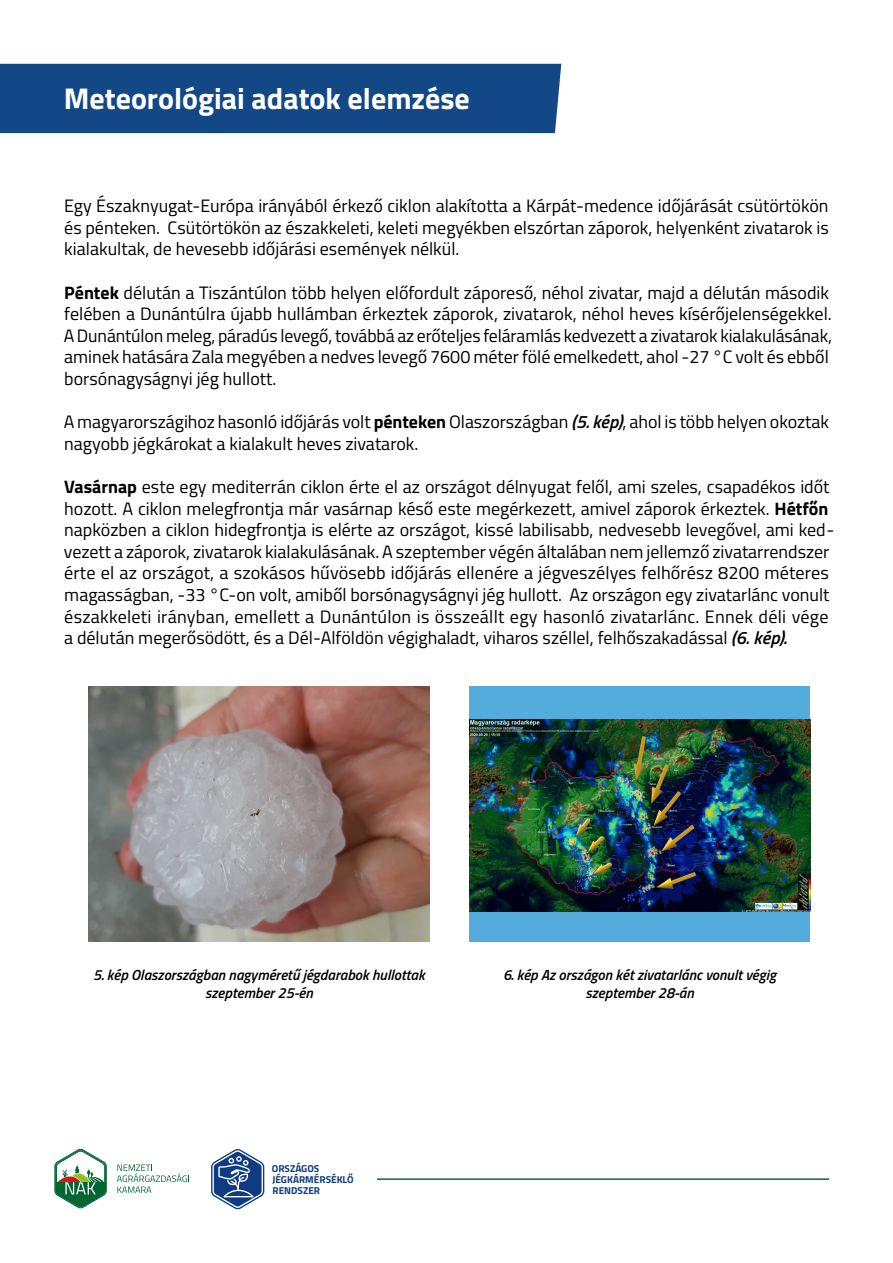
<style>
.page{position:relative;width:893px;height:1263px;background:#fff}
.page>*{position:absolute;margin:0;border:0;box-sizing:border-box;transform-origin:0 0}
.t1{font:700 30px "Titillium";color:#fff}
.kenyerszöveg{font:18px/21.6px "Titillium";color:#000001}
.kenyerszöveg-2{font:italic 600 14.7px/17.5px "Titillium";color:#000001;text-align:center}
.t2{font:700 10.05px/11.1px "Titillium";color:#0e3b82}
.s1{font-weight:700}
.s2{font-weight:600;font-style:italic}
</style>
<div class="page">
<svg style="left:117px;top:1164px;width:72px;height:29px"></svg>
<svg style="left:54px;top:1148px;width:53px;height:60px"></svg>
<svg style="left:211px;top:1149px;width:54px;height:61px"></svg>
<hr style="left:377px;top:1178px;width:452px;height:2px;background:#0b693b">
<div style="left:0;top:64px;width:561px;height:69px;background:#124885"></div>
<img style="left:89px;top:686px;width:340px;height:256px">
<div style="left:469px;top:686px;width:341px;height:256px;background:#54acdd"></div>
<img style="left:469px;top:719px;width:341px;height:192px">
<p class="t1" style="left:64px;top:76px;width:407px">Meteorológiai adatok elemzése</p>
<p class="kenyerszöveg" style="left:64px;top:194px;width:766px;text-align:justify">Egy Északnyugat-Európa irányából érkező ciklon alakította a Kárpát-medence időjárását csütörtökön és pénteken. Csütörtökön az északkeleti, keleti megyékben elszórtan záporok, helyenként zivatarok is kialakultak, de hevesebb időjárási események nélkül.</p>
<p class="kenyerszöveg" style="left:64px;top:280px;width:770px"><span class="s1">Péntek</span> délután a Tiszántúlon több helyen előfordult záporeső, néhol zivatar, majd a délután második felében a Dunántúlra újabb hullámban érkeztek záporok, zivatarok, néhol heves kísérőjelenségekkel.<br>A Dunántúlon meleg, páradús levegő, továbbá az erőteljes feláramlás kedvezett a zivatarok kialakulásának, aminek hatására Zala megyében a nedves levegő 7600 méter fölé emelkedett, ahol -27 °C volt és ebből borsónagyságnyi jég hullott.</p>
<p class="kenyerszöveg" style="left:64px;top:410px;width:767px">A magyarországihoz hasonló időjárás volt <span class="s1">pénteken</span> Olaszországban <span class="s2">(5. kép)</span>, ahol is több helyen okoztak nagyobb jégkárokat a kialakult heves zivatarok.</p>
<p class="kenyerszöveg" style="left:64px;top:475px;width:772px"><span class="s1">Vasárnap</span> este egy mediterrán ciklon érte el az országot délnyugat felől, ami szeles, csapadékos időt hozott. A ciklon melegfrontja már vasárnap késő este megérkezett, amivel záporok érkeztek. <span class="s1">Hétfőn </span>napközben a ciklon hidegfrontja is elérte az országot, kissé labilisabb, nedvesebb levegővel, ami ked&shy;vezett a záporok, zivatarok kialakulásának. A szeptember végén általában nem jellemző zivatarrendszer érte el az országot, a szokásos hűvösebb időjárás ellenére a jégveszélyes felhőrész 8200 méteres magasságban, -33 °C-on volt, amiből borsónagyságnyi jég hullott. Az országon egy zivatarlánc vonult északkeleti irányban, emellett a Dunántúlon is összeállt egy hasonló zivatarlánc. Ennek déli vége a délután megerősödött, és a Dél-Alföldön végighaladt, viharos széllel, felhőszakadással <span class="s2">(6. kép).</span></p>
<p class="kenyerszöveg-2" style="left:93px;top:965px;width:333px">5. kép Olaszországban nagyméretű jégdarabok hullottak szeptember 25-én</p>
<p class="kenyerszöveg-2" style="left:503px;top:965px;width:275px">6. kép Az országon két zivatarlánc vonult végig szeptember 28-án</p>
<p class="t2" style="left:272px;top:1162px;width:83px">ORSZÁGOS<br>JÉGKÁRMÉRSÉKLŐ<br>RENDSZER</p>
</div>
